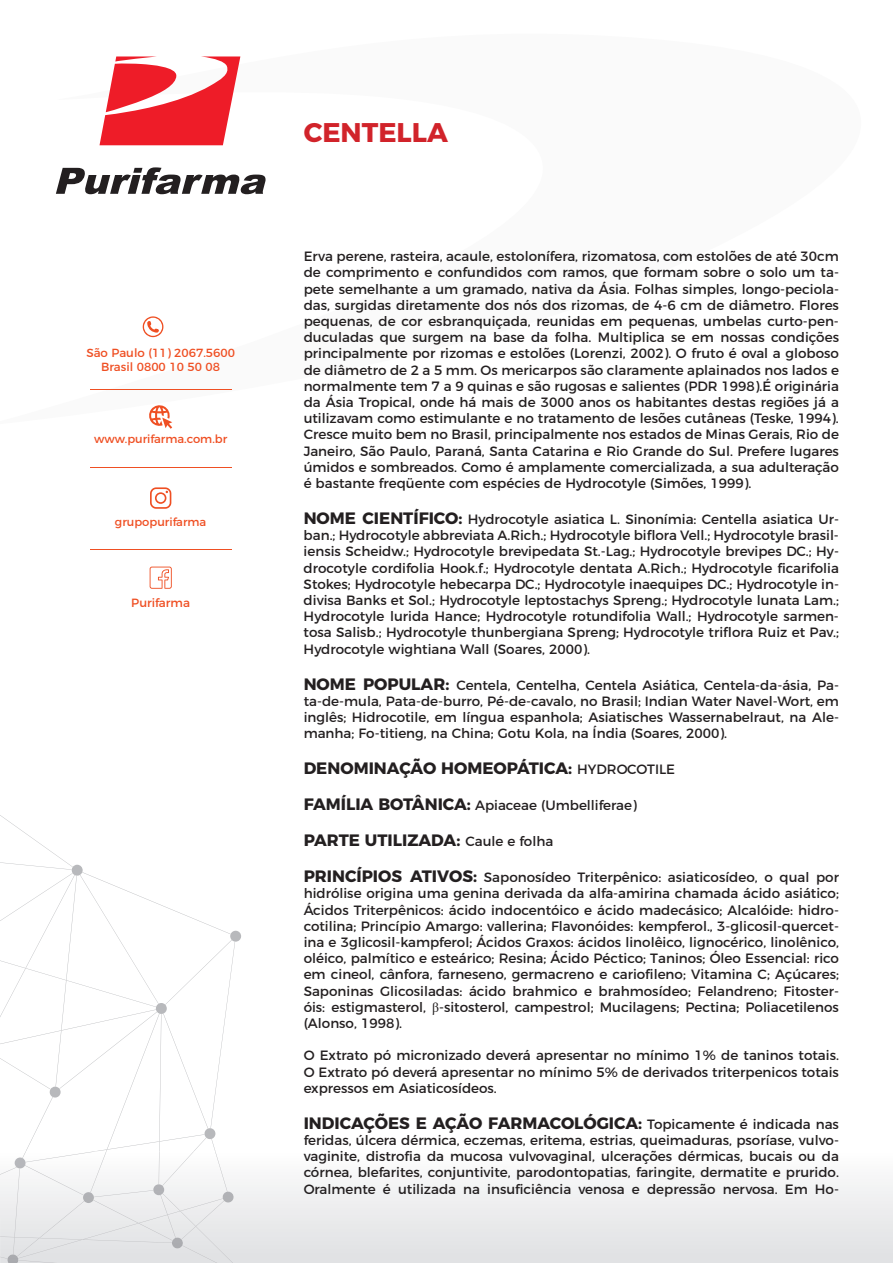
<style>
.page{position:relative;width:893px;height:1263px;background:#fff}
.page>*{position:absolute;margin:0;border:0;box-sizing:border-box;transform-origin:0 0}
.t1{font:700 27px "Montserrat";color:#d1232a}
.t2{font:700 16.5px "Montserrat";color:#231f20}
.t3{font:13.5px/16.2px "Montserrat";color:#231f20;text-align:justify}
.t4{font:12px "Montserrat";color:#ef4f23}
.t5{font:11.85px/14.4px "Montserrat";color:#ef4f23;text-align:center}
.t6{font:11.55px "Montserrat";color:#ef4f23}
.s1{font-weight:700;font-size:16.5px}
.s2{font-weight:400;font-size:13.5px}
.s3{font-family:"Times New Roman"}
</style>
<div class="page">
<img style="left:18px;top:1198px;width:144px;height:60px">
<div style="left:93px;top:1200px;width:69px;height:41px;background:#e9eaeb"></div>
<div style="left:25px;top:1168px;width:59px;height:27px;background:#f4f5f5"></div>
<img style="left:90px;top:1168px;width:16px;height:24px">
<img style="left:215px;top:1168px;width:13px;height:24px">
<img style="left:162px;top:1168px;width:32px;height:18px">
<img style="left:160px;top:1195px;width:2px;height:43px">
<img style="left:162px;top:1193px;width:71px;height:70px">
<img style="left:159px;top:1168px;width:1px;height:16px">
<img style="left:13px;top:1175px;width:7px;height:79px">
<img style="left:0;top:1168px;width:26px;height:7px">
<svg style="left:83px;top:1192px;width:11px;height:11px"></svg>
<svg style="left:223px;top:1191px;width:11px;height:11px"></svg>
<svg style="left:0;top:1254px;width:18px;height:9px"></svg>
<svg style="left:0;top:815px;width:241px;height:353px"></svg>
<svg style="left:153px;top:1184px;width:11px;height:11px"></svg>
<svg style="left:172px;top:1237px;width:11px;height:11px"></svg>
<svg style="left:150px;top:487px;width:21px;height:22px"></svg>
<svg style="left:150px;top:567px;width:22px;height:22px"></svg>
<hr style="left:90px;top:389px;width:141px;height:1px;background:#ef4f23">
<hr style="left:90px;top:467px;width:141px;height:1px;background:#ef4f23">
<hr style="left:90px;top:549px;width:141px;height:1px;background:#ef4f23">
<svg style="left:100px;top:56px;width:140px;height:89px"></svg>
<svg style="left:56px;top:167px;width:210px;height:27px"></svg>
<svg style="left:143px;top:316px;width:20px;height:21px"></svg>
<svg style="left:149px;top:405px;width:23px;height:24px"></svg>
<p class="t5" style="left:86px;top:344px;width:150px">São Paulo (11) 2067.5600<br>Brasil 0800 10 50 08</p>
<p class="t6" style="left:94px;top:430px;width:135px">www.purifarma.com.br</p>
<p class="t6" style="left:115px;top:513px;width:93px">grupopurifarma</p>
<p class="t4" style="left:131px;top:593px;width:60px">Purifarma</p>
<h1 class="t1" style="left:304px;top:110px;width:146px">CENTELLA</h1>
<p class="t3" style="left:304px;top:247px;width:537px">Erva perene, rasteira, acaule, estolonífera, rizomatosa, com estolões de até 30cm de comprimento e confundidos com ramos, que formam sobre o solo um ta&shy;pete semelhante a um gramado, nativa da Ásia. Folhas simples, longo-peciola&shy;das, surgidas diretamente dos nós dos rizomas, de 4-6 cm de diâmetro. Flores pequenas, de cor esbranquiçada, reunidas em pequenas, umbelas curto-pen&shy;duculadas que surgem na base da folha. Multiplica se em nossas condições principalmente por rizomas e estolões (Lorenzi, 2002). O fruto é oval a globoso de diâmetro de 2 a 5 mm. Os mericarpos são claramente aplainados nos lados e normalmente tem 7 a 9 quinas e são rugosas e salientes (PDR 1998).É originária da Ásia Tropical, onde há mais de 3000 anos os habitantes destas regiões já a utilizavam como estimulante e no tratamento de lesões cutâneas (Teske, 1994).<br>Cresce muito bem no Brasil, principalmente nos estados de Minas Gerais, Rio de Janeiro, São Paulo, Paraná, Santa Catarina e Rio Grande do Sul. Prefere lugares úmidos e sombreados. Como é amplamente comercializada, a sua adulteração é bastante freqüente com espécies de Hydrocotyle (Simões, 1999).</p>
<p class="t3" style="left:304px;top:510px;width:537px"><span class="s1">NOME CIENTÍFICO:</span> Hydrocotyle asiatica L. Sinonímia: Centella asiatica Ur&shy;ban.; Hydrocotyle abbreviata A.Rich.; Hydrocotyle biflora Vell.; Hydrocotyle brasil&shy;iensis Scheidw.; Hydrocotyle brevipedata St.-Lag.; Hydrocotyle brevipes DC.; Hy&shy;drocotyle cordifolia Hook.f.; Hydrocotyle dentata A.Rich.; Hydrocotyle ficarifolia Stokes; Hydrocotyle hebecarpa DC.; Hydrocotyle inaequipes DC.; Hydrocotyle in&shy;divisa Banks et Sol.; Hydrocotyle leptostachys Spreng.; Hydrocotyle lunata Lam.; Hydrocotyle lurida Hance; Hydrocotyle rotundifolia Wall.; Hydrocotyle sarmen&shy;tosa Salisb.; Hydrocotyle thunbergiana Spreng; Hydrocotyle triflora Ruiz et Pav.; Hydrocotyle wightiana Wall (Soares, 2000).</p>
<p class="t3" style="left:304px;top:675px;width:537px"><span class="s1">NOME POPULAR:</span> Centela, Centelha, Centela Asiática, Centela-da-ásia, Pa&shy;ta-de-mula, Pata-de-burro, Pé-de-cavalo, no Brasil; Indian Water Navel-Wort, em inglês; Hidrocotile, em língua espanhola; Asiatisches Wassernabelraut, na Ale&shy;manha; Fo-titieng, na China; Gotu Kola, na Índia (Soares, 2000).</p>
<p class="t2" style="left:304px;top:755px;width:373px">DENOMINAÇÃO HOMEOPÁTICA: <span class="s2">HYDROCOTILE</span></p>
<p class="t3" style="left:304px;top:796px;width:335px"><span class="s1">FAMÍLIA BOTÂNICA:</span> Apiaceae (Umbelliferae)</p>
<p class="t2" style="left:304px;top:827px;width:251px">PARTE UTILIZADA: <span class="s2">Caule e folha</span></p>
<p class="t3" style="left:304px;top:868px;width:537px"><span class="s1">PRINCÍPIOS ATIVOS:</span> Saponosídeo Triterpênico: asiaticosídeo, o qual por hidrólise origina uma genina derivada da alfa-amirina chamada ácido asiático; Ácidos Triterpênicos: ácido indocentóico e ácido madecásico; Alcalóide: hidro&shy;cotilina; Princípio Amargo: vallerina; Flavonóides: kempferol., 3-glicosil-quercet&shy;ina e 3glicosil-kampferol; Ácidos Graxos: ácidos linolêico, lignocérico, linolênico, oléico, palmítico e esteárico; Resina; Ácido Péctico; Taninos; Óleo Essencial: rico em cineol, cânfora, farneseno, germacreno e cariofileno; Vitamina C; Açúcares; Saponinas Glicosiladas: ácido brahmico e brahmosídeo; Felandreno; Fitoster&shy;óis: estigmasterol, <span class="s3">β</span>-sitosterol, campestrol; Mucilagens; Pectina; Poliacetilenos (Alonso, 1998).</p>
<p class="t3" style="left:304px;top:1046px;width:537px">O Extrato pó micronizado deverá apresentar no mínimo 1% de taninos totais.<br>O Extrato pó deverá apresentar no mínimo 5% de derivados triterpenicos totais expressos em Asiaticosídeos.</p>
<p class="t2" style="left:304px;top:1109px;width:537px">INDICAÇÕES E AÇÃO FARMACOLÓGICA: <span class="s2">Topicamente é indicada nas</span></p>
<p class="t3" style="left:304px;top:1131px;width:537px">feridas, úlcera dérmica, eczemas, eritema, estrias, queimaduras, psoríase, vulvo&shy;vaginite, distrofia da mucosa vulvovaginal, ulcerações dérmicas, bucais ou da córnea, blefarites, conjuntivite, parodontopatias, faringite, dermatite e prurido.<br>Oralmente é utilizada na insuficiência venosa e depressão nervosa. Em Ho-</p>
</div>
